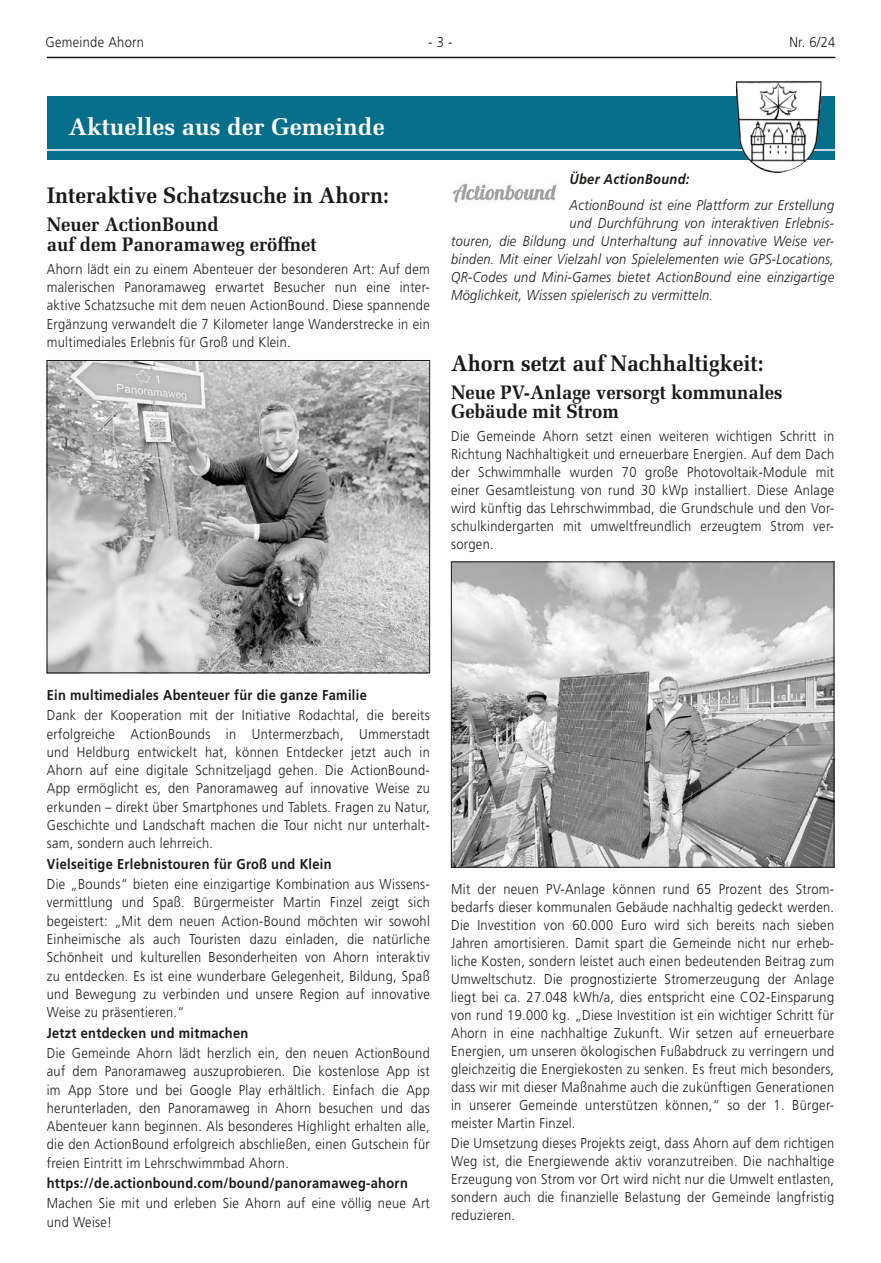
<style>
.page{position:relative;width:881px;height:1263px;background:#fff}
.page>*{position:absolute;margin:0;border:0;box-sizing:border-box;transform-origin:0 0}
.t1{font:700 24px "Melior LT";color:#fff}
.t2{font:700 22.5px "Melior LT";color:#1a1a18;scale:.95 1}
.t3{font:700 19.5px/19.5px "Melior LT";color:#1a1a18;scale:.95 1}
.t4{font:300 14.25px/18.3px "Frutiger LT";letter-spacing:.025em;color:#1a1a18;text-align:justify;scale:.9 1}
.t5{font:italic 300 14.25px "Frutiger LT";letter-spacing:.025em;color:#1a1a18;scale:.9 1}
.t6{font:700 14.25px "Frutiger LT";letter-spacing:.025em;color:#1a1a18;scale:.9 1}
.t7{font:italic 700 14.25px "Frutiger LT";letter-spacing:.025em;color:#1a1a18;scale:.9 1}
</style>
<div class="page">
<hr style="left:47px;top:57px;width:788px;height:1px;background:#1a1a18">
<img style="left:452px;top:183px;width:105px;height:20px">
<img style="left:453px;top:564px;width:378px;height:301px">
<div style="left:47px;top:96px;width:786px;height:64px;background:#056e8b"></div>
<hr style="left:47px;top:149px;width:786px;height:2px;background:#fff">
<img style="left:735px;top:81px;width:86px;height:92px">
<img style="left:49px;top:362px;width:378px;height:309px">
<div style="left:47px;top:360px;width:382px;height:313px;border:1px solid #1a1a18"></div>
<p class="t4" style="left:45px;top:33px;width:111px">Gemeinde Ahorn</p>
<p class="t4" style="left:428px;top:33px;width:28px">- 3 -</p>
<p class="t4" style="left:789px;top:33px;width:53px">Nr. 6/24</p>
<h1 class="t1" style="left:68px;top:112px;width:317px">Aktuelles aus der Gemeinde</h1>
<h2 class="t2" style="left:47px;top:182px;width:361px">Interaktive Schatzsuche in Ahorn:</h2>
<h3 class="t3" style="left:47px;top:215px;width:285px">Neuer ActionBound<br>auf dem Panoramaweg eröffnet</h3>
<p class="t4" style="left:47px;top:260px;width:427px">Ahorn lädt ein zu einem Abenteuer der besonderen Art: Auf dem malerischen Panoramaweg erwartet Besucher nun eine inter&shy;aktive Schatzsuche mit dem neuen ActionBound. Diese spannende Ergänzung verwandelt die 7 Kilometer lange Wanderstrecke in ein multimediales Erlebnis für Groß und Klein.</p>
<p class="t7" style="left:569px;top:170px;width:135px">Über ActionBound:</p>
<p class="t5" style="left:569px;top:197px;width:295px">ActionBound ist eine Plattform zur Erstellung</p>
<p class="t5" style="left:569px;top:215px;width:295px">und Durchführung von interaktiven Erlebnis-</p>
<p class="t5" style="left:451px;top:233px;width:427px">touren, die Bildung und Unterhaltung auf innovative Weise ver-</p>
<p class="t5" style="left:451px;top:251px;width:427px">binden. Mit einer Vielzahl von Spielelementen wie GPS-Locations,</p>
<p class="t5" style="left:451px;top:269px;width:427px">QR-Codes und Mini-Games bietet ActionBound eine einzigartige</p>
<p class="t5" style="left:451px;top:287px;width:292px">Möglichkeit, Wissen spielerisch zu vermitteln.</p>
<h2 class="t2" style="left:451px;top:350px;width:330px">Ahorn setzt auf Nachhaltigkeit:</h2>
<h3 class="t3" style="left:451px;top:382px;width:350px">Neue PV-Anlage versorgt kommunales<br>Gebäude mit Strom</h3>
<p class="t4" style="left:451px;top:427px;width:427px">Die Gemeinde Ahorn setzt einen weiteren wichtigen Schritt in Richtung Nachhaltigkeit und erneuerbare Energien. Auf dem Dach der Schwimmhalle wurden 70 große Photovoltaik-Module mit einer Gesamtleistung von rund 30 kWp installiert. Diese Anlage wird künftig das Lehrschwimmbad, die Grundschule und den Vor&shy;schulkindergarten mit umweltfreundlich erzeugtem Strom ver&shy;sorgen.</p>
<p class="t6" style="left:47px;top:686px;width:357px">Ein multimediales Abenteuer für die ganze Familie</p>
<p class="t4" style="left:47px;top:706px;width:427px">Dank der Kooperation mit der Initiative Rodachtal, die bereits erfolgreiche ActionBounds in Untermerzbach, Ummerstadt und Heldburg entwickelt hat, können Entdecker jetzt auch in Ahorn auf eine digitale Schnitzeljagd gehen. Die ActionBound-App ermöglicht es, den Panoramaweg auf innovative Weise zu erkunden – direkt über Smartphones und Tablets. Fragen zu Natur, Geschichte und Landschaft machen die Tour nicht nur unterhalt&shy;sam, sondern auch lehrreich.</p>
<p class="t6" style="left:47px;top:855px;width:318px">Vielseitige Erlebnistouren für Groß und Klein</p>
<p class="t4" style="left:47px;top:875px;width:427px">Die „Bounds“ bieten eine einzigartige Kombination aus Wissens&shy;vermittlung und Spaß. Bürgermeister Martin Finzel zeigt sich begeistert: „Mit dem neuen Action-Bound möchten wir sowohl Einheimische als auch Touristen dazu einladen, die natürliche Schönheit und kulturellen Besonderheiten von Ahorn interaktiv zu entdecken. Es ist eine wunderbare Gelegenheit, Bildung, Spaß und Bewegung zu verbinden und unsere Region auf innovative Weise zu präsentieren.“</p>
<p class="t6" style="left:47px;top:1024px;width:225px">Jetzt entdecken und mitmachen</p>
<p class="t4" style="left:47px;top:1044px;width:427px">Die Gemeinde Ahorn lädt herzlich ein, den neuen ActionBound auf dem Panoramaweg auszuprobieren. Die kostenlose App ist im App Store und bei Google Play erhältlich. Einfach die App herunterladen, den Panoramaweg in Ahorn besuchen und das Abenteuer kann beginnen. Als besonderes Highlight erhalten alle, die den ActionBound erfolgreich abschließen, einen Gutschein für freien Eintritt im Lehrschwimmbad Ahorn.</p>
<p class="t6" style="left:47px;top:1175px;width:402px">https://de.actionbound.com/bound/panoramaweg-ahorn</p>
<p class="t4" style="left:47px;top:1194px;width:427px">Machen Sie mit und erleben Sie Ahorn auf eine völlig neue Art und Weise!</p>
<p class="t4" style="left:451px;top:880px;width:427px">Mit der neuen PV-Anlage können rund 65 Prozent des Strom&shy;bedarfs dieser kommunalen Gebäude nachhaltig gedeckt werden.<br>Die Investition von 60.000 Euro wird sich bereits nach sieben Jahren amortisieren. Damit spart die Gemeinde nicht nur erheb&shy;liche Kosten, sondern leistet auch einen bedeutenden Beitrag zum Umweltschutz. Die prognostizierte Stromerzeugung der Anlage liegt bei ca. 27.048 kWh/a, dies entspricht eine CO2-Einsparung von rund 19.000 kg. „Diese Investition ist ein wichtiger Schritt für Ahorn in eine nachhaltige Zukunft. Wir setzen auf erneuerbare Energien, um unseren ökologischen Fußabdruck zu verringern und gleichzeitig die Energiekosten zu senken. Es freut mich besonders, dass wir mit dieser Maßnahme auch die zukünftigen Generationen in unserer Gemeinde unterstützen können,“ so der 1. Bürger&shy;meister Martin Finzel.</p>
<p class="t4" style="left:451px;top:1134px;width:427px">Die Umsetzung dieses Projekts zeigt, dass Ahorn auf dem richtigen Weg ist, die Energiewende aktiv voranzutreiben. Die nachhaltige Erzeugung von Strom vor Ort wird nicht nur die Umwelt entlasten, sondern auch die finanzielle Belastung der Gemeinde langfristig reduzieren.</p>
</div>
